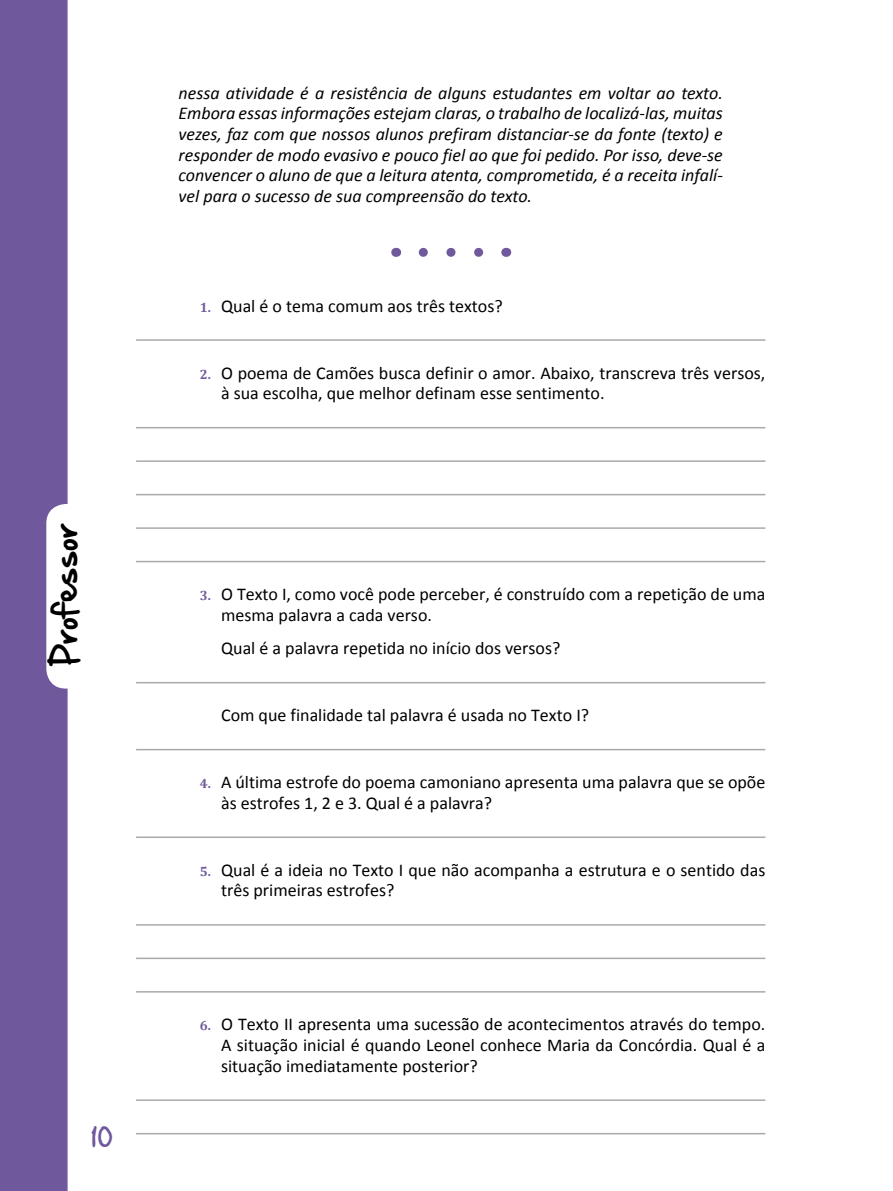
<style>
.page{position:relative;width:893px;height:1191px;background:#fff}
.page>*{position:absolute;margin:0;border:0;box-sizing:border-box;transform-origin:0 0}
.t1{font:30px "Hand Of Sean";color:#000}
.t2{font:24px "Hand Of Sean";color:#6f599c}
.t3{font:18px/20.7px "Calibri";color:#000}
.t4{font:italic 18px/20.7px "Calibri";color:#000;text-align:justify}
.s1{font-family:"Cambria";font-weight:700;font-size:13.5px;color:#6f599c}
</style>
<div class="page">
<div style="left:0;top:0;width:68px;height:1191px;background:#6f599c"></div>
<svg style="left:423px;top:248px;width:61px;height:9px"></svg>
<hr style="left:136px;top:339px;width:629px;height:2px;background:#a7a9ac">
<hr style="left:136px;top:427px;width:629px;height:1px;background:#a7a9ac">
<hr style="left:136px;top:460px;width:629px;height:2px;background:#a7a9ac">
<hr style="left:136px;top:494px;width:629px;height:1px;background:#a7a9ac">
<hr style="left:136px;top:527px;width:629px;height:2px;background:#a7a9ac">
<hr style="left:136px;top:561px;width:629px;height:1px;background:#a7a9ac">
<hr style="left:136px;top:682px;width:629px;height:1px;background:#a7a9ac">
<hr style="left:136px;top:749px;width:629px;height:1px;background:#a7a9ac">
<hr style="left:136px;top:836px;width:629px;height:2px;background:#a7a9ac">
<hr style="left:136px;top:924px;width:629px;height:1px;background:#a7a9ac">
<hr style="left:136px;top:957px;width:629px;height:2px;background:#a7a9ac">
<hr style="left:136px;top:991px;width:629px;height:1px;background:#a7a9ac">
<hr style="left:136px;top:1099px;width:629px;height:2px;background:#a7a9ac">
<hr style="left:136px;top:1132px;width:629px;height:2px;background:#a7a9ac">
<h1 class="t1" style="left:38px;top:667px;width:145px;rotate:-90deg">Professor</h1>
<h2 class="t2" style="left:91px;top:1115px;width:23px">10</h2>
<p class="t4" style="left:179px;top:82px;width:546px">nessa atividade é a resistência de alguns estudantes em voltar ao texto.<br>Embora essas informações estejam claras, o trabalho de localizá-las, muitas vezes, faz com que nossos alunos prefiram distanciar-se da fonte (texto) e responder de modo evasivo e pouco fiel ao que foi pedido. Por isso, deve-se convencer o aluno de que a leitura atenta, comprometida, é a receita infalí&shy;vel para o sucesso de sua compreensão do texto.</p>
<p class="t3" style="left:200px;top:295px;width:304px"><span class="s1">1.</span> Qual é o tema comum aos três textos?</p>
<p class="t3" style="left:221px;top:362px;width:546px;text-indent:-21px"><span class="s1">2.</span> O poema de Camões busca definir o amor. Abaixo, transcreva três versos, à sua escolha, que melhor definam esse sentimento.</p>
<p class="t3" style="left:221px;top:584px;width:546px;text-indent:-21px"><span class="s1">3.</span> O Texto I, como você pode perceber, é construído com a repetição de uma mesma palavra a cada verso.</p>
<p class="t3" style="left:221px;top:638px;width:341px">Qual é a palavra repetida no início dos versos?</p>
<p class="t3" style="left:221px;top:705px;width:370px">Com que finalidade tal palavra é usada no Texto I?</p>
<p class="t3" style="left:221px;top:772px;width:546px;text-indent:-21px"><span class="s1">4.</span> A última estrofe do poema camoniano apresenta uma palavra que se opõe às estrofes 1, 2 e 3. Qual é a palavra?</p>
<p class="t3" style="left:221px;top:859px;width:546px;text-indent:-21px"><span class="s1">5.</span> Qual é a ideia no Texto I que não acompanha a estrutura e o sentido das três primeiras estrofes?</p>
<p class="t3" style="left:221px;top:1014px;width:546px;text-align:justify;text-indent:-21px"><span class="s1">6.</span> O Texto II apresenta uma sucessão de acontecimentos através do tempo.<br>A situação inicial é quando Leonel conhece Maria da Concórdia. Qual é a situação imediatamente posterior?</p>
</div>
